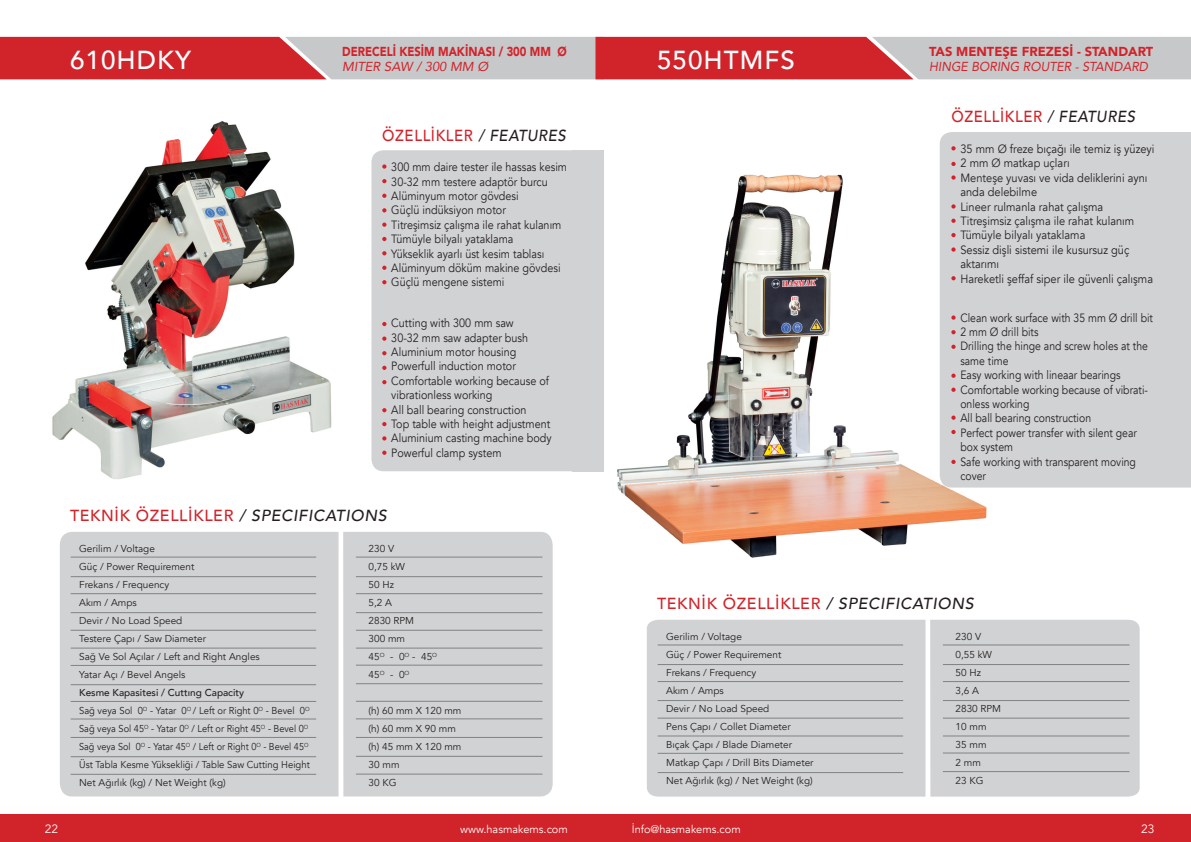
<style>
.page{position:relative;width:1191px;height:842px;background:#fff}
.page>*{position:absolute;margin:0;border:0;box-sizing:border-box;transform-origin:0 0}
.t1{font:500 26px "Avenir";letter-spacing:.04em;color:#fff}
.t2{font:500 16px "Avenir";letter-spacing:.04em;color:#d1232a}
.t3{font:500 16px "Avenir";letter-spacing:.04em;color:#d1232a;scale:.93 1}
.t4{font:900 13px/15.6px "Avenir";color:#d1232a}
.t5{font:900 13px/15.6px "Avenir";color:#d1232a;scale:.86 1}
.t6{font:12px/14.4px "Avenir";color:#231f20;scale:.9 1}
.t7{font:12px/14.4px "Avenir";color:#231f20;scale:.87 1}
.t8{font:12px/14.4px "Avenir";color:#231f20;scale:.92 1}
.t9{font:12px "Avenir";color:#fff}
.t10{font:11px "Avenir";color:#fff}
.t11{font:10px/18px "Avenir";color:#231f20}
.s1{font-weight:400;font-style:italic}
.s2{font-style:italic;color:#231f20}
.s3{font-weight:500}
</style>
<div class="page">
<div style="left:0;top:814px;width:604px;height:28px;background:#d1232a"></div>
<div style="left:371px;top:150px;width:202px;height:321px;background:#d1d2d4"></div>
<img style="left:52px;top:121px;width:280px;height:358px">
<div style="left:60px;top:532px;width:492px;height:264px;background:#d1d2d4"></div>
<hr style="left:71px;top:557px;width:245px;height:1px;background:#808285">
<hr style="left:71px;top:576px;width:245px;height:1px;background:#808285">
<hr style="left:71px;top:593px;width:245px;height:1px;background:#808285">
<hr style="left:71px;top:612px;width:245px;height:1px;background:#808285">
<hr style="left:71px;top:630px;width:245px;height:1px;background:#808285">
<hr style="left:71px;top:648px;width:245px;height:1px;background:#808285">
<hr style="left:71px;top:665px;width:245px;height:1px;background:#808285">
<hr style="left:71px;top:684px;width:245px;height:1px;background:#808285">
<hr style="left:71px;top:701px;width:245px;height:1px;background:#808285">
<hr style="left:71px;top:719px;width:245px;height:1px;background:#808285">
<hr style="left:71px;top:737px;width:245px;height:1px;background:#808285">
<hr style="left:356px;top:557px;width:186px;height:1px;background:#808285">
<hr style="left:356px;top:576px;width:186px;height:1px;background:#808285">
<hr style="left:356px;top:593px;width:186px;height:1px;background:#808285">
<hr style="left:356px;top:612px;width:186px;height:1px;background:#808285">
<hr style="left:356px;top:630px;width:186px;height:1px;background:#808285">
<hr style="left:356px;top:648px;width:186px;height:1px;background:#808285">
<hr style="left:356px;top:701px;width:186px;height:1px;background:#808285">
<hr style="left:356px;top:719px;width:186px;height:1px;background:#808285">
<hr style="left:356px;top:737px;width:186px;height:1px;background:#808285">
<hr style="left:356px;top:756px;width:186px;height:1px;background:#808285">
<hr style="left:71px;top:774px;width:245px;height:1px;background:#808285">
<hr style="left:71px;top:756px;width:245px;height:1px;background:#808285">
<hr style="left:356px;top:665px;width:186px;height:1px;background:#808285">
<hr style="left:356px;top:683px;width:186px;height:1px;background:#808285">
<hr style="left:356px;top:774px;width:186px;height:1px;background:#808285">
<div style="left:573px;top:150px;width:31px;height:321px;background:#d1d2d4"></div>
<svg style="left:382px;top:164px;width:4px;height:5px"></svg>
<svg style="left:382px;top:179px;width:4px;height:4px"></svg>
<svg style="left:382px;top:194px;width:4px;height:4px"></svg>
<svg style="left:382px;top:208px;width:4px;height:4px"></svg>
<svg style="left:382px;top:223px;width:4px;height:4px"></svg>
<svg style="left:382px;top:237px;width:4px;height:4px"></svg>
<svg style="left:382px;top:251px;width:4px;height:4px"></svg>
<svg style="left:382px;top:266px;width:4px;height:4px"></svg>
<svg style="left:382px;top:280px;width:4px;height:4px"></svg>
<svg style="left:382px;top:322px;width:4px;height:4px"></svg>
<svg style="left:382px;top:336px;width:4px;height:5px"></svg>
<svg style="left:382px;top:351px;width:4px;height:4px"></svg>
<svg style="left:382px;top:366px;width:4px;height:4px"></svg>
<svg style="left:382px;top:380px;width:4px;height:4px"></svg>
<svg style="left:382px;top:408px;width:4px;height:4px"></svg>
<svg style="left:382px;top:422px;width:4px;height:4px"></svg>
<svg style="left:382px;top:436px;width:4px;height:5px"></svg>
<svg style="left:382px;top:451px;width:4px;height:4px"></svg>
<div style="left:595px;top:814px;width:596px;height:28px;background:#d1232a"></div>
<img style="left:617px;top:174px;width:371px;height:384px">
<div style="left:939px;top:132px;width:252px;height:355px;background:#d1d2d4"></div>
<svg style="left:0;top:37px;width:1191px;height:42px;background:#cc757a"></svg>
<div style="left:647px;top:620px;width:492px;height:177px;background:#d1d2d4"></div>
<hr style="left:657px;top:645px;width:246px;height:1px;background:#808285">
<hr style="left:657px;top:664px;width:246px;height:1px;background:#808285">
<hr style="left:657px;top:681px;width:246px;height:1px;background:#808285">
<hr style="left:657px;top:700px;width:246px;height:1px;background:#808285">
<hr style="left:657px;top:718px;width:246px;height:1px;background:#808285">
<hr style="left:657px;top:736px;width:246px;height:1px;background:#808285">
<hr style="left:657px;top:753px;width:246px;height:1px;background:#808285">
<hr style="left:657px;top:772px;width:246px;height:1px;background:#808285">
<hr style="left:943px;top:645px;width:186px;height:1px;background:#808285">
<hr style="left:943px;top:664px;width:186px;height:1px;background:#808285">
<hr style="left:943px;top:681px;width:186px;height:1px;background:#808285">
<hr style="left:943px;top:700px;width:186px;height:1px;background:#808285">
<hr style="left:943px;top:718px;width:186px;height:1px;background:#808285">
<hr style="left:943px;top:736px;width:186px;height:1px;background:#808285">
<hr style="left:943px;top:753px;width:186px;height:1px;background:#808285">
<hr style="left:943px;top:771px;width:186px;height:1px;background:#808285">
<div style="left:1159px;top:132px;width:32px;height:354px;background:#d1d2d4"></div>
<svg style="left:951px;top:146px;width:4px;height:4px"></svg>
<svg style="left:951px;top:162px;width:4px;height:4px"></svg>
<svg style="left:951px;top:175px;width:4px;height:5px"></svg>
<svg style="left:951px;top:204px;width:4px;height:5px"></svg>
<svg style="left:951px;top:219px;width:4px;height:4px"></svg>
<svg style="left:951px;top:233px;width:4px;height:4px"></svg>
<svg style="left:951px;top:247px;width:4px;height:5px"></svg>
<svg style="left:951px;top:315px;width:4px;height:5px"></svg>
<svg style="left:951px;top:330px;width:4px;height:4px"></svg>
<svg style="left:951px;top:345px;width:4px;height:4px"></svg>
<svg style="left:951px;top:374px;width:4px;height:4px"></svg>
<svg style="left:951px;top:388px;width:4px;height:4px"></svg>
<svg style="left:951px;top:415px;width:4px;height:5px"></svg>
<svg style="left:951px;top:430px;width:4px;height:4px"></svg>
<svg style="left:951px;top:460px;width:4px;height:4px"></svg>
<svg style="left:951px;top:276px;width:4px;height:4px"></svg>
<p class="t1" style="left:70px;top:37px;width:122px">610HDKY</p>
<p class="t5" style="left:342px;top:43px;width:263px">DERECELİ KESİM MAKİNASI / 300 MM Ø<br><span class="s1">MITER SAW / 300 MM Ø</span></p>
<p class="t3" style="left:382px;top:121px;width:199px">ÖZELLİKLER <span class="s2">/ FEATURES</span></p>
<p class="t6" style="left:391px;top:160px;width:197px">300 mm daire tester ile hassas kesim<br>30-32 mm testere adaptör burcu<br>Alüminyum motor gövdesi<br>Güçlü indüksiyon motor<br>Titreşimsiz çalışma ile rahat kulanım<br>Tümüyle bilyalı yataklama<br>Yükseklik ayarlı üst kesim tablası<br>Alüminyum döküm makine gövdesi<br>Güçlü mengene sistemi</p>
<p class="t6" style="left:391px;top:316px;width:180px">Cutting with 300 mm saw<br>30-32 mm saw adapter bush<br>Aluminium motor housing<br>Powerfull induction motor<br>Comfortable working because of vibrationless working<br>All ball bearing construction<br>Top table with height adjustment<br>Aluminium casting machine body<br>Powerful clamp system</p>
<p class="t2" style="left:70px;top:501px;width:318px">TEKNİK ÖZELLİKLER <span class="s2">/ SPECIFICATIONS</span></p>
<p class="t11" style="left:79px;top:540px;width:232px">Gerilim / Voltage<br>Güç / Power Requirement<br>Frekans / Frequency<br>Akım / Amps<br>Devir / No Load Speed<br>Testere Çapı / Saw Diameter<br>Sağ Ve Sol Açılar / Left and Right Angles<br>Yatar Açı / Bevel Angels<br><span class="s3">Kesme Kapasitesi / Cuttıng Capacity<br></span>Sağ veya Sol 0<sup>O</sup> - Yatar 0<sup>O</sup> / Left or Right 0<sup>O</sup> - Bevel 0<sup>O<br></sup>Sağ veya Sol 45<sup>O</sup> - Yatar 0<sup>O</sup> / Left or Right 45<sup>O</sup> - Bevel 0<sup>O<br></sup>Sağ veya Sol 0<sup>O</sup> - Yatar 45<sup>O</sup> / Left or Right 0<sup>O</sup> - Bevel 45<sup>O<br></sup>Üst Tabla Kesme Yüksekliği / Table Saw Cutting Height<br>Net Ağırlık (kg) / Net Weight (kg)</p>
<p class="t11" style="left:368px;top:540px;width:70px">230 V<br>0,75 kW<br>50 Hz<br>5,2 A<br>2830 RPM<br>300 mm<br>45<sup>O</sup> - 0<sup>O</sup> - 45<sup>O<br></sup>45<sup>O</sup> - 0<sup>O</sup></p>
<p class="t11" style="left:368px;top:702px;width:94px">(h) 60 mm X 120 mm (h) 60 mm X 90 mm (h) 45 mm X 120 mm<br>30 mm<br>30 KG</p>
<p class="t9" style="left:45px;top:822px;width:15px">22</p>
<p class="t10" style="left:460px;top:823px;width:109px">www.hasmakems.com</p>
<p class="t1" style="left:657px;top:37px;width:139px">550HTMFS</p>
<p class="t4" style="left:929px;top:43px;width:225px">TAS MENTEŞE FREZESİ - STANDART<br><span class="s1">HINGE BORING ROUTER - STANDARD</span></p>
<p class="t3" style="left:951px;top:103px;width:199px">ÖZELLİKLER <span class="s2">/ FEATURES</span></p>
<p class="t8" style="left:960px;top:142px;width:212px">35 mm Ø freze bıçağı ile temiz iş yüzeyi<br>2 mm Ø matkap uçları<br>Menteşe yuvası ve vida deliklerini aynı anda delebilme<br>Lineer rulmanla rahat çalışma<br>Titreşimsiz çalışma ile rahat kulanım<br>Tümüyle bilyalı yataklama<br>Sessiz dişli sistemi ile kusursuz güç aktarımı<br>Hareketli şeffaf siper ile güvenli çalışma</p>
<p class="t7" style="left:960px;top:310px;width:223px">Clean work surface with 35 mm Ø drill bit<br>2 mm Ø drill bits<br>Drilling the hinge and screw holes at the same time<br>Easy working with lineaar bearings<br>Comfortable working because of vibrati&shy;onless working<br>All ball bearing construction<br>Perfect power transfer with silent gear box system<br>Safe working with transparent moving cover</p>
<p class="t2" style="left:657px;top:589px;width:318px">TEKNİK ÖZELLİKLER <span class="s2">/ SPECIFICATIONS</span></p>
<p class="t11" style="left:666px;top:627px;width:149px">Gerilim / Voltage<br>Güç / Power Requirement<br>Frekans / Frequency<br>Akım / Amps<br>Devir / No Load Speed<br>Pens Çapı / Collet Diameter<br>Bıçak Çapı / Blade Diameter<br>Matkap Çapı / Drill Bits Diameter<br>Net Ağırlık (kg) / Net Weight (kg)</p>
<p class="t11" style="left:955px;top:627px;width:47px">230 V<br>0,55 kW<br>50 Hz<br>3,6 A<br>2830 RPM<br>10 mm<br>35 mm<br>2 mm<br>23 KG</p>
<p class="t10" style="left:632px;top:823px;width:110px">İnfo@hasmakems.com</p>
<p class="t9" style="left:1141px;top:822px;width:15px">23</p>
</div>
